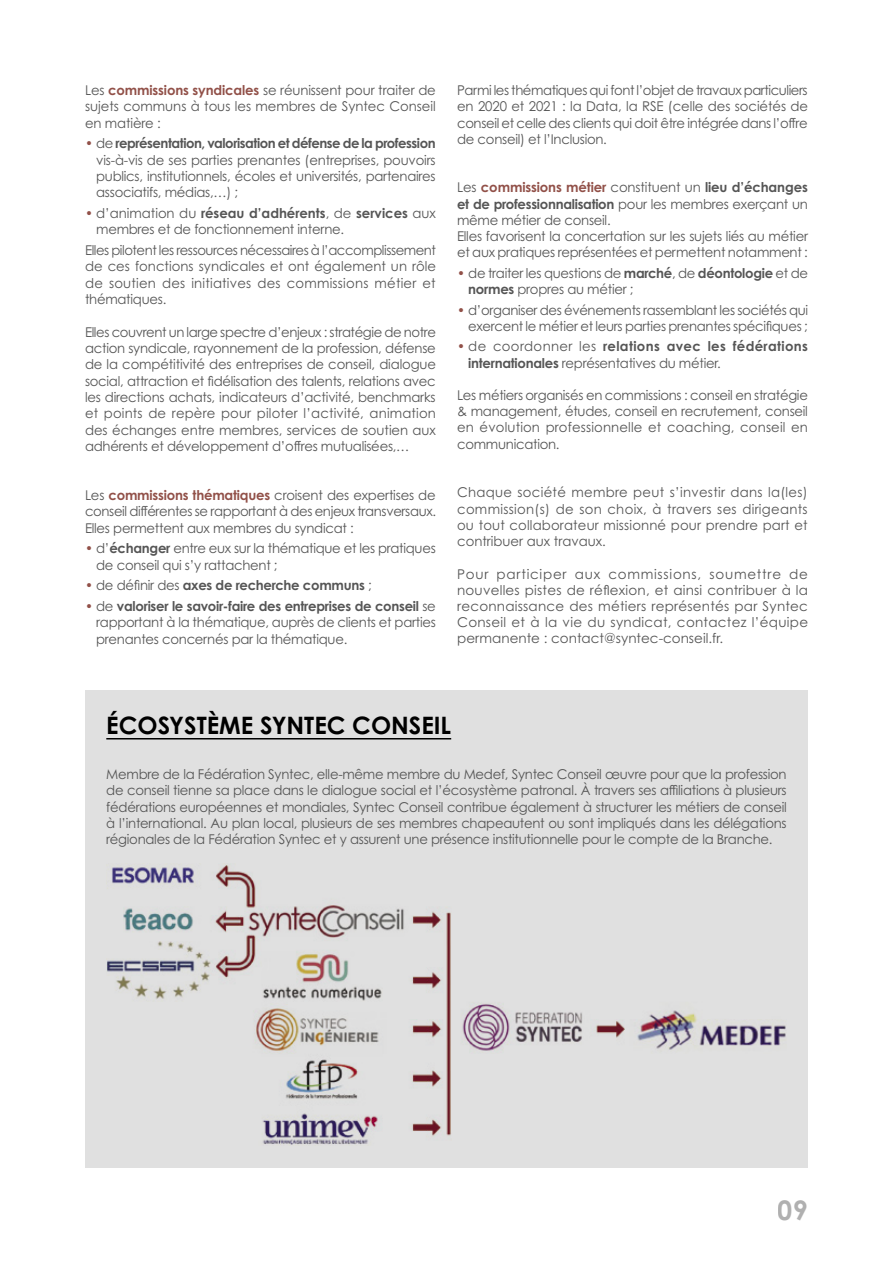
<style>
.page{position:relative;width:893px;height:1263px;background:#fff}
.page>*{position:absolute;margin:0;border:0;box-sizing:border-box;transform-origin:0 0}
.t1{font:700 27px "Century Gothic Pro";color:#b0b0b0}
.t2{font:700 24px "Century Gothic Pro";color:#000}
.t3{font:13.5px/16.2px "Century Gothic Pro";letter-spacing:-.02em;color:#555;text-align:justify}
.t4{font:700 13.5px/16.2px "Century Gothic Pro";letter-spacing:.025em;color:#555}
.t5{font:700 13.5px "Century Gothic Pro";letter-spacing:-.02em;color:#555}
.s1{font-weight:700;color:#915048}
.s2{color:#915048}
.s3{font-weight:700}
.s4{font-weight:400;color:#915048}
.s5{font-weight:400}
</style>
<div class="page">
<div style="left:85px;top:690px;width:723px;height:477px;background:#e0e0e0"></div>
<hr style="left:106px;top:738px;width:345px;height:1px;background:#000">
<img style="left:107px;top:865px;width:679px;height:280px">
<p class="t3" style="left:85px;top:82px;width:352px">Les <span class="s1">commissions syndicales</span> se réunissent pour traiter de sujets communs à tous les membres de Syntec Conseil en matière :</p>
<p class="t3" style="left:96px;top:135px;width:341px;text-indent:-11px"><span class="s2">•</span> de <span class="s3">représentation, valorisation et défense de la profession </span>vis-à-vis de ses parties prenantes (entreprises, pouvoirs publics, institutionnels, écoles et universités, partenaires associatifs, médias,…) ;</p>
<p class="t3" style="left:96px;top:205px;width:341px;text-indent:-11px"><span class="s2">•</span> d’animation du <span class="s3">réseau d’adhérents</span>, de <span class="s3">services</span> aux membres et de fonctionnement interne.</p>
<p class="t3" style="left:85px;top:242px;width:353px">Elles pilotent les ressources nécessaires à l’accomplissement de ces fonctions syndicales et ont également un rôle de soutien des initiatives des commissions métier et thématiques.</p>
<p class="t3" style="left:85px;top:323px;width:352px">Elles couvrent un large spectre d’enjeux : stratégie de notre action syndicale, rayonnement de la profession, défense de la compétitivité des entreprises de conseil, dialogue social, attraction et fidélisation des talents, relations avec les directions achats, indicateurs d’activité, benchmarks et points de repère pour piloter l’activité, animation des échanges entre membres, services de soutien aux adhérents et développement d’offres mutualisées,…</p>
<p class="t3" style="left:85px;top:487px;width:352px">Les <span class="s1">commissions thématiques</span> croisent des expertises de conseil différentes se rapportant à des enjeux transversaux.<br>Elles permettent aux membres du syndicat :</p>
<p class="t3" style="left:96px;top:540px;width:341px;text-indent:-11px"><span class="s2">•</span> d’<span class="s3">échanger</span> entre eux sur la thématique et les pratiques de conseil qui s’y rattachent ;</p>
<p class="t5" style="left:85px;top:577px;width:288px"><span class="s4">•</span> <span class="s5">de définir des</span> axes de recherche communs <span class="s5">;</span></p>
<p class="t3" style="left:96px;top:598px;width:341px;text-indent:-11px"><span class="s2">•</span> de <span class="s3">valoriser le savoir-faire des entreprises de conseil</span> se rapportant à la thématique, auprès de clients et parties prenantes concernés par la thématique.</p>
<p class="t3" style="left:457px;top:82px;width:352px">Parmi les thématiques qui font l’objet de travaux particuliers en 2020 et 2021 : la Data, la RSE (celle des sociétés de conseil et celle des clients qui doit être intégrée dans l’offre de conseil) et l’Inclusion.</p>
<p class="t3" style="left:457px;top:179px;width:352px;text-align:left">Les <span class="s1">commissions métier</span> constituent un <span class="s3">lieu d’échanges et de professionnalisation</span> pour les membres exerçant un même métier de conseil.<br>Elles favorisent la concertation sur les sujets liés au métier et aux pratiques représentées et permettent notamment :</p>
<p class="t3" style="left:468px;top:265px;width:341px;text-indent:-11px"><span class="s2">•</span> de traiter les questions de <span class="s3">marché</span>, de <span class="s3">déontologie</span> et de <span class="s3">normes</span> propres au métier ;</p>
<p class="t3" style="left:457px;top:301px;width:353px;text-align:right"><span class="s2">•</span> d’organiser des événements rassemblant les sociétés qui exercent le métier et leurs parties prenantes spécifiques ;</p>
<p class="t4" style="left:468px;top:338px;width:341px;text-indent:-11px"><span class="s4">•</span> <span class="s5">de coordonner les</span> relations avec les fédérations internationales <span class="s5">représentatives du métier.</span></p>
<p class="t3" style="left:457px;top:387px;width:352px">Les métiers organisés en commissions : conseil en stratégie &amp; management, études, conseil en recrutement, conseil en évolution professionnelle et coaching, conseil en communication.</p>
<p class="t3" style="left:457px;top:484px;width:352px">Chaque société membre peut s’investir dans la(les) commission(s) de son choix, à travers ses dirigeants ou tout collaborateur missionné pour prendre part et contribuer aux travaux.</p>
<p class="t3" style="left:457px;top:565px;width:352px">Pour participer aux commissions, soumettre de nouvelles pistes de réflexion, et ainsi contribuer à la reconnaissance des métiers représentés par Syntec Conseil et à la vie du syndicat, contactez l’équipe permanente : contact@syntec-conseil.fr.</p>
<h2 class="t2" style="left:106px;top:710px;width:346px">ÉCOSYSTÈME SYNTEC CONSEIL</h2>
<p class="t3" style="left:106px;top:766px;width:682px">Membre de la Fédération Syntec, elle-même membre du Medef, Syntec Conseil œuvre pour que la profession de conseil tienne sa place dans le dialogue social et l’écosystème patronal. À travers ses affiliations à plusieurs fédérations européennes et mondiales, Syntec Conseil contribue également à structurer les métiers de conseil à l’international. Au plan local, plusieurs de ses membres chapeautent ou sont impliqués dans les délégations régionales de la Fédération Syntec et y assurent une présence institutionnelle pour le compte de la Branche.</p>
<h1 class="t1" style="left:778px;top:1194px;width:32px">09</h1>
</div>
